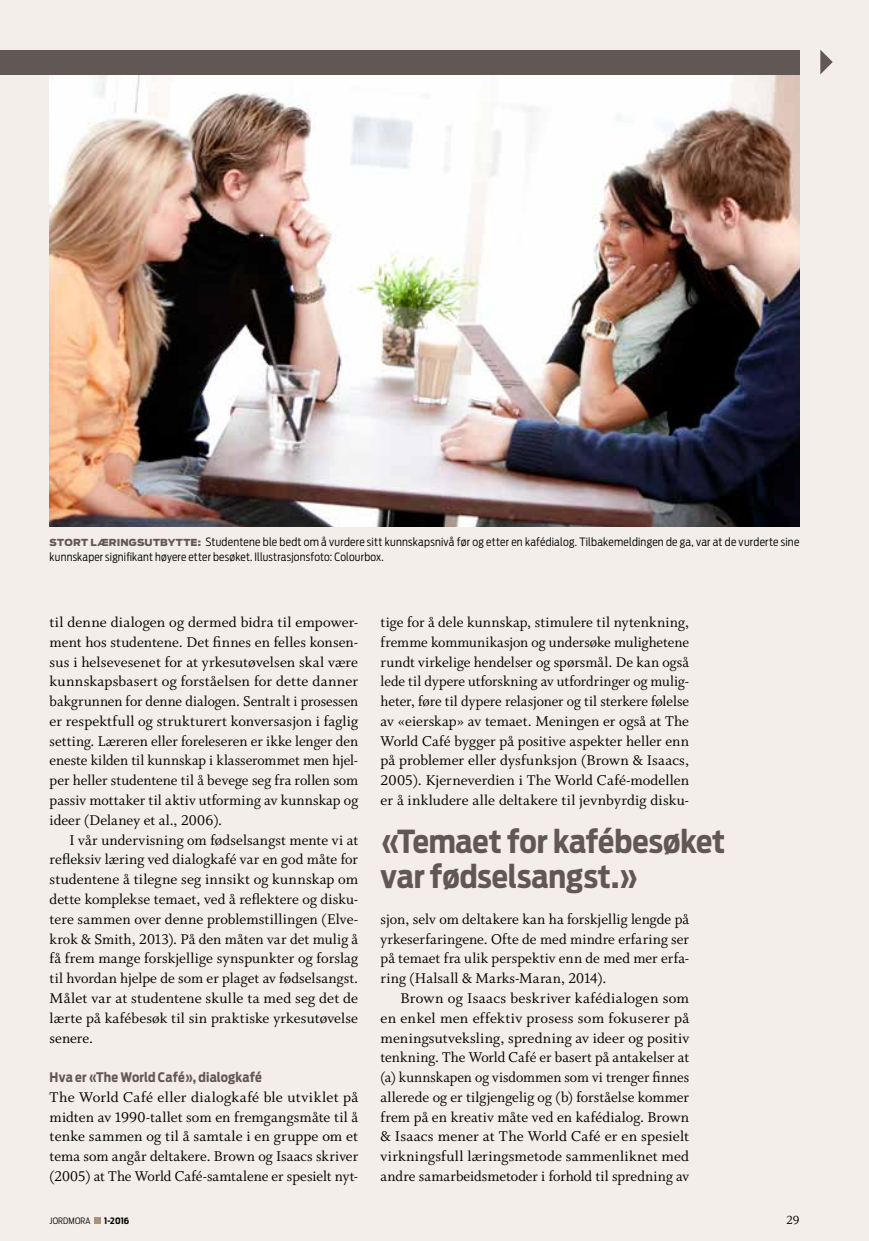
<style>
.page{position:relative;width:869px;height:1241px;background:#fff}
.page>*{position:absolute;margin:0;border:0;box-sizing:border-box;transform-origin:0 0}
.t1{font:700 31.5px/35px "Antenna Cond";color:#615856}
.t2{font:15.75px/19.8px "Whitman Roman LF";letter-spacing:.005em;color:#000;text-align:justify}
.t3{font:700 13.12px "Antenna Cond";letter-spacing:.01em;color:#615856}
.t4{font:13.12px "Whitman Roman LF";color:#000}
.t5{font:300 11.38px/14.9px "Antenna Cond";letter-spacing:.02em;color:#000}
.t6{font:300 8.75px "Antenna Cond";letter-spacing:.015em;color:#000}
.t7{font:700 8.75px "Antenna Cond";color:#000}
.s1{font-family:"Antenna";font-weight:900;font-size:9.62px;color:#615856}
</style>
<div class="page">
<div style="left:0;top:0;width:868px;height:1240px;background:#f3eee9"></div>
<img style="left:50px;top:74px;width:749px;height:452px">
<div style="left:0;top:50px;width:799px;height:24px;background:#615856"></div>
<svg style="left:820px;top:50px;width:12px;height:24px"></svg>
<div style="left:94px;top:1216px;width:6px;height:7px;background:#a8917d"></div>
<p class="t5" style="left:50px;top:534px;width:751px"><span class="s1">STORT LÆRINGSUTBYTTE:</span> Studentene ble bedt om å vurdere sitt kunnskapsnivå før og etter en kafédialog. Tilbakemeldingen de ga, var at de vurderte sine kunnskaper signifikant høyere etter besøket. Illustrasjonsfoto: Colourbox.</p>
<p class="t2" style="left:50px;top:612px;width:310px">til denne dialogen og dermed bidra til empower&shy;ment hos studentene. Det finnes en felles konsen&shy;sus i helsevesenet for at yrkesutøvelsen skal være kunnskapsbasert og forståelsen for dette danner bakgrunnen for denne dialogen. Sentralt i prosessen er respektfull og strukturert konversasjon i faglig setting. Læreren eller foreleseren er ikke lenger den eneste kilden til kunnskap i klasserommet men hjel&shy;per heller studentene til å bevege seg fra rollen som passiv mottaker til aktiv utforming av kunnskap og ideer (Delaney et al., 2006).</p>
<p class="t2" style="left:50px;top:830px;width:310px;text-indent:20px">I vår undervisning om fødselsangst mente vi at refleksiv læring ved dialogkafé var en god måte for studentene å tilegne seg innsikt og kunnskap om dette komplekse temaet, ved å reflektere og disku&shy;tere sammen over denne problemstillingen (Elve&shy;krok &amp; Smith, 2013). På den måten var det mulig å få frem mange forskjellige synspunkter og forslag til hvordan hjelpe de som er plaget av fødselsangst.<br>Målet var at studentene skulle ta med seg det de lærte på kafébesøk til sin praktiske yrkesutøvelse senere.</p>
<p class="t3" style="left:50px;top:1069px;width:214px">Hva er «The World Café», dialogkafé</p>
<p class="t2" style="left:50px;top:1087px;width:310px">The World Café eller dialogkafé ble utviklet på midten av 1990-tallet som en fremgangsmåte til å tenke sammen og til å samtale i en gruppe om et tema som angår deltakere. Brown og Isaacs skriver (2005) at The World Café-samtalene er spesielt nyt-</p>
<p class="t2" style="left:380px;top:612px;width:310px">tige for å dele kunnskap, stimulere til nytenkning, fremme kommunikasjon og undersøke mulighetene rundt virkelige hendelser og spørsmål. De kan også lede til dypere utforskning av utfordringer og mulig&shy;heter, føre til dypere relasjoner og til sterkere følelse av «eierskap» av temaet. Meningen er også at The World Café bygger på positive aspekter heller enn på problemer eller dysfunksjon (Brown &amp; Isaacs, 2005). Kjerneverdien i The World Café-modellen er å inkludere alle deltakere til jevnbyrdig disku-</p>
<h1 class="t1" style="left:380px;top:823px;width:346px">«Temaet for kafébesøket var fødselsangst.»</h1>
<p class="t2" style="left:380px;top:909px;width:310px">sjon, selv om deltakere kan ha forskjellig lengde på yrkeserfaringene. Ofte de med mindre erfaring ser på temaet fra ulik perspektiv enn de med mer erfa&shy;ring (Halsall &amp; Marks-Maran, 2014).</p>
<p class="t2" style="left:380px;top:988px;width:310px;text-indent:20px">Brown og Isaacs beskriver kafédialogen som en enkel men effektiv prosess som fokuserer på meningsutveksling, spredning av ideer og positiv tenkning. The World Café er basert på antakelser at (a) kunnskapen og visdommen som vi trenger finnes allerede og er tilgjengelig og (b) forståelse kommer frem på en kreativ måte ved en kafédialog. Brown &amp; Isaacs mener at The World Café er en spesielt virkningsfull læringsmetode sammenliknet med andre samarbeidsmetoder i forhold til spredning av</p>
<p class="t6" style="left:50px;top:1214px;width:43px">JORDMORA</p>
<p class="t7" style="left:104px;top:1214px;width:26px">1-2016</p>
<p class="t4" style="left:786px;top:1212px;width:15px">29</p>
</div>
